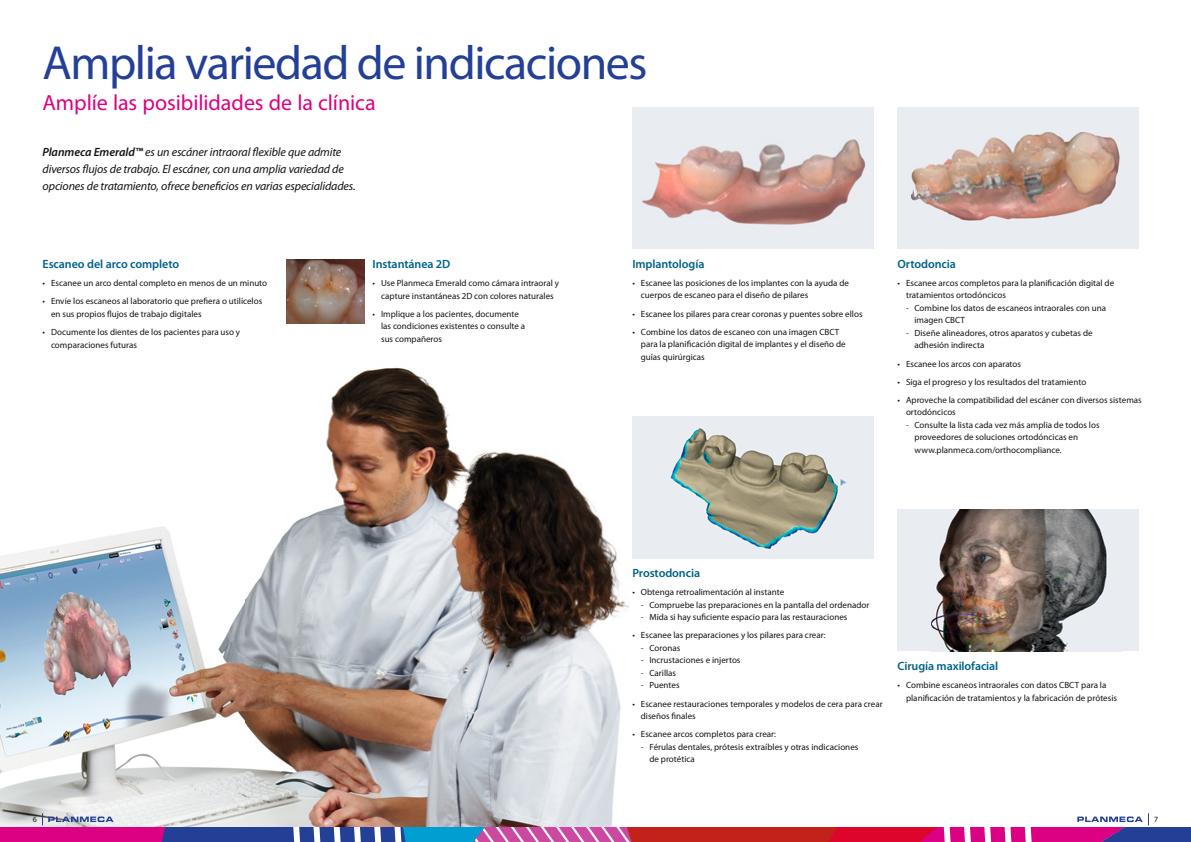
<style>
.page{position:relative;width:1191px;height:842px;background:#fff}
.page>*{position:absolute;margin:0;border:0;box-sizing:border-box;transform-origin:0 0}
.t1{font:48px "Myriad Pro";letter-spacing:-.03em;color:#243f96}
.t2{font:22px "Myriad Pro";letter-spacing:-.005em;color:#dc0082}
.t3{font:italic 12px/17px "Myriad Pro";letter-spacing:-.01em;color:#141313}
.t4{font:600 12px "Myriad Pro";letter-spacing:-.01em;color:#006288}
.t5{font:9px/12.5px "Myriad Pro";color:#141313}
.t6{font:8px "Myriad Pro";color:#141313}
.s1{font-weight:600}
.s2{font-family:"The Sans";font-weight:300}
</style>
<div class="page">
<img style="left:0;top:367px;width:634px;height:446px">
<svg style="left:0;top:813px;width:1191px;height:29px"></svg>
<img style="left:632px;top:107px;width:241px;height:142px">
<img style="left:287px;top:259px;width:78px;height:65px">
<div style="left:897px;top:107px;width:241px;height:142px;background:#e9ecf1"></div>
<img style="left:911px;top:132px;width:208px;height:89px">
<img style="left:632px;top:416px;width:241px;height:142px">
<div style="left:897px;top:510px;width:241px;height:141px;background:#e9ecf1"></div>
<img style="left:931px;top:510px;width:177px;height:141px">
<h1 class="t1" style="left:43px;top:44px;width:606px">Amplia variedad de indicaciones</h1>
<h2 class="t2" style="left:43px;top:94px;width:335px">Amplíe las posibilidades de la clínica</h2>
<h3 class="t3" style="left:43px;top:145px;width:315px"><span class="s1">Planmeca Emerald™</span> es un escáner intraoral flexible que admite diversos flujos de trabajo. El escáner, con una amplia variedad de opciones de tratamiento, ofrece beneficios en varias especialidades.</h3>
<h3 class="t4" style="left:43px;top:259px;width:138px">Escaneo del arco completo</h3>
<p class="t5" style="left:43px;top:278px;width:226px">• Escanee un arco dental completo en menos de un minuto</p>
<p class="t5" style="left:51px;top:296px;width:213px;text-indent:-9px">• Envíe los escaneos al laboratorio que prefiera o utilícelos en sus propios flujos de trabajo digitales</p>
<p class="t5" style="left:51px;top:326px;width:191px;text-indent:-9px">• Documente los dientes de los pacientes para uso y comparaciones futuras</p>
<h3 class="t4" style="left:373px;top:259px;width:79px">Instantánea 2D</h3>
<p class="t5" style="left:373px;top:278px;width:188px;text-align:center">• Use Planmeca Emerald como cámara intraoral y capture instantáneas 2D con colores naturales</p>
<p class="t5" style="left:381px;top:308px;width:145px;text-indent:-9px">• Implique a los pacientes, documente las condiciones existentes o consulte a sus compañeros</p>
<h3 class="t4" style="left:632px;top:259px;width:74px">Implantología</h3>
<p class="t5" style="left:641px;top:277px;width:210px;text-indent:-9px">• Escanee las posiciones de los implantes con la ayuda de cuerpos de escaneo para el diseño de pilares</p>
<p class="t5" style="left:632px;top:308px;width:232px">• Escanee los pilares para crear coronas y puentes sobre ellos</p>
<p class="t5" style="left:641px;top:326px;width:206px;text-indent:-9px">• Combine los datos de escaneo con una imagen CBCT para la planificación digital de implantes y el diseño de guías quirúrgicas</p>
<h3 class="t4" style="left:897px;top:259px;width:60px">Ortodoncia</h3>
<p class="t5" style="left:906px;top:277px;width:210px;text-indent:-9px">• Escanee arcos completos para la planificación digital de tratamientos ortodóncicos</p>
<p class="t5" style="left:914px;top:302px;width:193px;text-indent:-9px"><span class="s2">-</span> Combine los datos de escaneos intraorales con una imagen CBCT</p>
<p class="t5" style="left:914px;top:327px;width:180px;text-indent:-9px"><span class="s2">-</span> Diseñe alineadores, otros aparatos y cubetas de adhesión indirecta</p>
<p class="t5" style="left:897px;top:358px;width:125px">• Escanee los arcos con aparatos</p>
<p class="t5" style="left:897px;top:376px;width:190px">• Siga el progreso y los resultados del tratamiento</p>
<p class="t5" style="left:906px;top:394px;width:237px;text-indent:-9px">• Aproveche la compatibilidad del escáner con diversos sistemas ortodóncicos</p>
<p class="t5" style="left:914px;top:419px;width:187px;text-indent:-9px"><span class="s2">-</span> Consulte la lista cada vez más amplia de todos los proveedores de soluciones ortodóncicas en www.planmeca.com/orthocompliance.</p>
<h3 class="t4" style="left:632px;top:568px;width:69px">Prostodoncia</h3>
<p class="t5" style="left:632px;top:587px;width:153px">• Obtenga retroalimentación al instante</p>
<p class="t5" style="left:641px;top:599px;width:230px"><span class="s2">-</span> Compruebe las preparaciones en la pantalla del ordenador</p>
<p class="t5" style="left:641px;top:612px;width:208px"><span class="s2">-</span> Mida si hay suficiente espacio para las restauraciones</p>
<p class="t5" style="left:632px;top:630px;width:195px">• Escanee las preparaciones y los pilares para crear:</p>
<p class="t5" style="left:641px;top:642px;width:41px"><span class="s2">-</span> Coronas</p>
<p class="t5" style="left:641px;top:655px;width:101px"><span class="s2">-</span> Incrustaciones e injertos</p>
<p class="t5" style="left:641px;top:667px;width:37px"><span class="s2">-</span> Carillas</p>
<p class="t5" style="left:641px;top:680px;width:40px"><span class="s2">-</span> Puentes</p>
<p class="t5" style="left:641px;top:698px;width:243px;text-indent:-9px">• Escanee restauraciones temporales y modelos de cera para crear diseños finales</p>
<p class="t5" style="left:632px;top:729px;width:145px">• Escanee arcos completos para crear:</p>
<p class="t5" style="left:649px;top:741px;width:210px;text-indent:-9px"><span class="s2">-</span> Férulas dentales, prótesis extraíbles y otras indicaciones de protética</p>
<h3 class="t4" style="left:897px;top:662px;width:102px">Cirugía maxilofacial</h3>
<p class="t5" style="left:906px;top:680px;width:212px;text-indent:-9px">• Combine escaneos intraorales con datos CBCT para la planificación de tratamientos y la fabricación de prótesis</p>
<p class="t6" style="left:33px;top:816px;width:6px">6</p>
<p class="t6" style="left:1154px;top:816px;width:6px">7</p>
</div>
